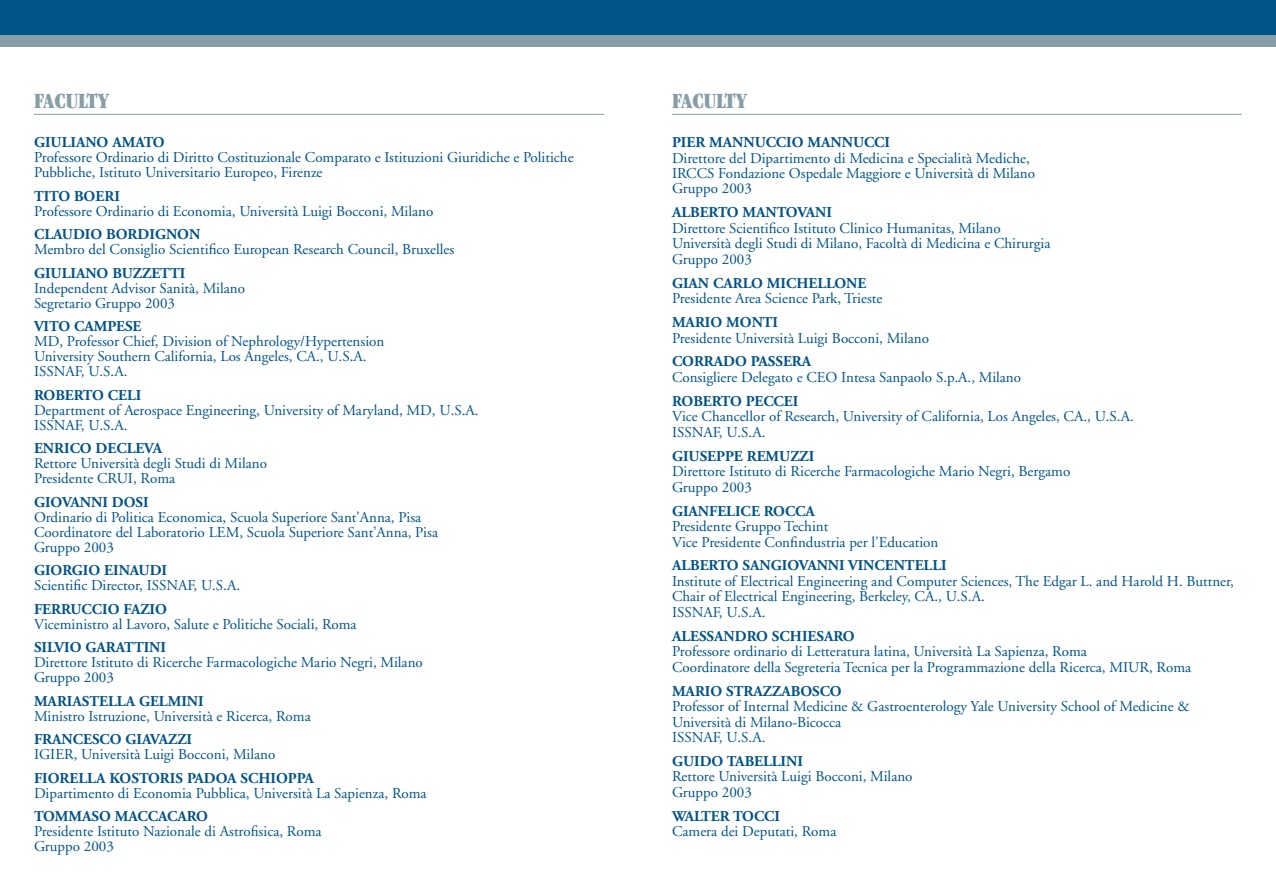
<style>
.page{position:relative;width:1276px;height:893px;background:#fff}
.page>*{position:absolute;margin:0;border:0;box-sizing:border-box;transform-origin:0 0}
.t1{font:ultra-condensed 22.5px "Garamond";color:#889ea6}
.t2{font:15px/15.5px "Adobe Garamond";color:#005387}
.t3{font:700 15px "Adobe Garamond";color:#005387}
</style>
<div class="page">
<div style="left:0;top:13px;width:1276px;height:34px;background:#889ea6"></div>
<div style="left:0;top:0;width:1276px;height:34px;background:#005387"></div>
<hr style="left:34px;top:114px;width:570px;height:1px;background:#889ea6">
<hr style="left:672px;top:114px;width:570px;height:1px;background:#889ea6">
<h1 class="t1" style="left:34px;top:88px;width:76px">FACULTY</h1>
<h1 class="t1" style="left:672px;top:88px;width:76px">FACULTY</h1>
<p class="t3" style="left:34px;top:134px;width:132px">GIULIANO AMATO</p>
<p class="t2" style="left:34px;top:150px;width:541px;line-height:15px">Professore Ordinario di Diritto Costituzionale Comparato e Istituzioni Giuridiche e Politiche<br>Pubbliche, Istituto Universitario Europeo, Firenze</p>
<p class="t3" style="left:34px;top:188px;width:87px">TITO BOERI</p>
<p class="t2" style="left:34px;top:203px;width:401px">Professore Ordinario di Economia, Università Luigi Bocconi, Milano</p>
<p class="t3" style="left:34px;top:226px;width:168px">CLAUDIO BORDIGNON</p>
<p class="t2" style="left:34px;top:242px;width:422px">Membro del Consiglio Scientifico European Research Council, Bruxelles</p>
<p class="t3" style="left:34px;top:265px;width:153px">GIULIANO BUZZETTI</p>
<p class="t2" style="left:34px;top:281px;width:212px;line-height:15px">Independent Advisor Sanità, Milano<br>Segretario Gruppo 2003</p>
<p class="t3" style="left:34px;top:318px;width:109px">VITO CAMPESE</p>
<p class="t2" style="left:34px;top:334px;width:352px;line-height:15px">MD, Professor Chief, Division of Nephrology/Hypertension<br>University Southern California, Los Angeles, CA., U.S.A.<br>ISSNAF, U.S.A.</p>
<p class="t3" style="left:34px;top:387px;width:109px">ROBERTO CELI</p>
<p class="t2" style="left:34px;top:403px;width:446px;line-height:15px">Department of Aerospace Engineering, University of Maryland, MD, U.S.A.<br>ISSNAF, U.S.A.</p>
<p class="t3" style="left:34px;top:440px;width:130px">ENRICO DECLEVA</p>
<p class="t2" style="left:34px;top:456px;width:234px;line-height:15px">Rettore Università degli Studi di Milano<br>Presidente CRUI, Roma</p>
<p class="t3" style="left:34px;top:494px;width:116px">GIOVANNI DOSI</p>
<p class="t2" style="left:34px;top:510px;width:405px;line-height:15px">Ordinario di Politica Economica, Scuola Superiore Sant’Anna, Pisa<br>Coordinatore del Laboratorio LEM, Scuola Superiore Sant’Anna, Pisa<br>Gruppo 2003</p>
<p class="t3" style="left:34px;top:562px;width:135px">GIORGIO EINAUDI</p>
<p class="t2" style="left:34px;top:578px;width:208px">Scientific Director, ISSNAF, U.S.A.</p>
<p class="t3" style="left:34px;top:601px;width:134px">FERRUCCIO FAZIO</p>
<p class="t2" style="left:34px;top:616px;width:324px">Viceministro al Lavoro, Salute e Politiche Sociali, Roma</p>
<p class="t3" style="left:34px;top:639px;width:134px">SILVIO GARATTINI</p>
<p class="t2" style="left:34px;top:655px;width:390px;line-height:15px">Direttore Istituto di Ricerche Farmacologiche Mario Negri, Milano<br>Gruppo 2003</p>
<p class="t3" style="left:34px;top:693px;width:171px">MARIASTELLA GELMINI</p>
<p class="t2" style="left:34px;top:708px;width:278px">Ministro Istruzione, Università e Ricerca, Roma</p>
<p class="t3" style="left:34px;top:731px;width:160px">FRANCESCO GIAVAZZI</p>
<p class="t2" style="left:34px;top:747px;width:243px">IGIER, Università Luigi Bocconi, Milano</p>
<p class="t3" style="left:34px;top:770px;width:281px">FIORELLA KOSTORIS PADOA SCHIOPPA</p>
<p class="t2" style="left:34px;top:786px;width:394px">Dipartimento di Economia Pubblica, Università La Sapienza, Roma</p>
<p class="t3" style="left:34px;top:808px;width:175px">TOMMASO MACCACARO</p>
<p class="t2" style="left:34px;top:824px;width:289px;line-height:15px">Presidente Istituto Nazionale di Astrofisica, Roma<br>Gruppo 2003</p>
<p class="t3" style="left:672px;top:134px;width:220px">PIER MANNUCCIO MANNUCCI</p>
<p class="t2" style="left:672px;top:150px;width:364px">Direttore del Dipartimento di Medicina e Specialità Mediche,<br>IRCCS Fondazione Ospedale Maggiore e Università di Milano<br>Gruppo 2003</p>
<p class="t3" style="left:672px;top:204px;width:162px">ALBERTO MANTOVANI</p>
<p class="t2" style="left:672px;top:221px;width:380px">Direttore Scientifico Istituto Clinico Humanitas, Milano<br>Università degli Studi di Milano, Facoltà di Medicina e Chirurgia<br>Gruppo 2003</p>
<p class="t3" style="left:672px;top:275px;width:196px">GIAN CARLO MICHELLONE</p>
<p class="t2" style="left:672px;top:291px;width:212px">Presidente Area Science Park, Trieste</p>
<p class="t3" style="left:672px;top:314px;width:108px">MARIO MONTI</p>
<p class="t2" style="left:672px;top:330px;width:259px">Presidente Università Luigi Bocconi, Milano</p>
<p class="t3" style="left:672px;top:354px;width:141px">CORRADO PASSERA</p>
<p class="t2" style="left:672px;top:370px;width:351px">Consigliere Delegato e CEO Intesa Sanpaolo S.p.A., Milano</p>
<p class="t3" style="left:672px;top:393px;width:128px">ROBERTO PECCEI</p>
<p class="t2" style="left:672px;top:409px;width:463px">Vice Chancellor of Research, University of California, Los Angeles, CA., U.S.A.<br>ISSNAF, U.S.A.</p>
<p class="t3" style="left:672px;top:448px;width:144px">GIUSEPPE REMUZZI</p>
<p class="t2" style="left:672px;top:464px;width:400px">Direttore Istituto di Ricerche Farmacologiche Mario Negri, Bergamo<br>Gruppo 2003</p>
<p class="t3" style="left:672px;top:503px;width:144px">GIANFELICE ROCCA</p>
<p class="t2" style="left:672px;top:519px;width:268px">Presidente Gruppo Techint<br>Vice Presidente Confindustria per l’Education</p>
<p class="t3" style="left:672px;top:558px;width:276px">ALBERTO SANGIOVANNI VINCENTELLI</p>
<p class="t2" style="left:672px;top:574px;width:563px">Institute of Electrical Engineering and Computer Sciences, The Edgar L. and Harold H. Buttner,<br>Chair of Electrical Engineering, Berkeley, CA., U.S.A.<br>ISSNAF, U.S.A.</p>
<p class="t3" style="left:672px;top:628px;width:184px">ALESSANDRO SCHIESARO</p>
<p class="t2" style="left:672px;top:644px;width:521px">Professore ordinario di Letteratura latina, Università La Sapienza, Roma<br>Coordinatore della Segreteria Tecnica per la Programmazione della Ricerca, MIUR, Roma</p>
<p class="t3" style="left:672px;top:683px;width:171px">MARIO STRAZZABOSCO</p>
<p class="t2" style="left:672px;top:699px;width:519px">Professor of Internal Medicine &amp; Gastroenterology Yale University School of Medicine &amp;<br>Università di Milano-Bicocca<br>ISSNAF, U.S.A.</p>
<p class="t3" style="left:672px;top:753px;width:132px">GUIDO TABELLINI</p>
<p class="t2" style="left:672px;top:769px;width:242px">Rettore Università Luigi Bocconi, Milano<br>Gruppo 2003</p>
<p class="t3" style="left:672px;top:808px;width:110px">WALTER TOCCI</p>
<p class="t2" style="left:672px;top:824px;width:166px">Camera dei Deputati, Roma</p>
</div>
